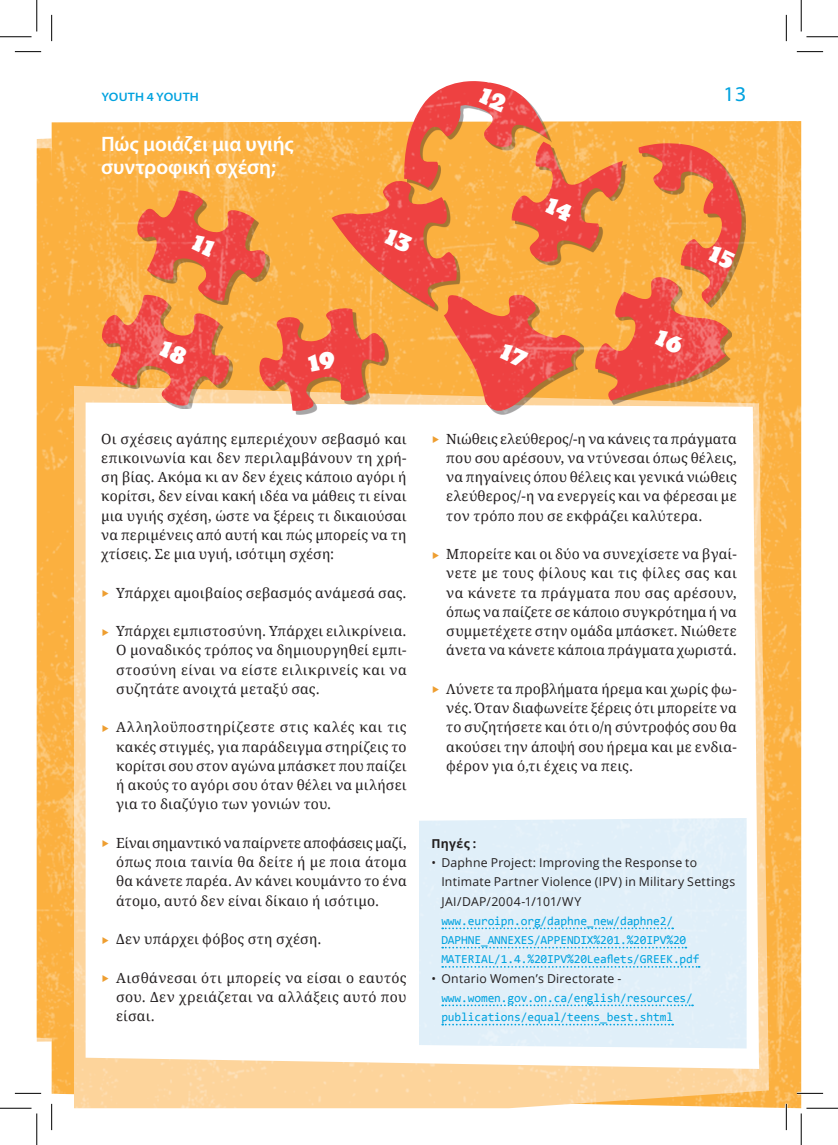
<style>
.page{position:relative;width:838px;height:1145px;background:#fff}
.page>*{position:absolute;margin:0;border:0;box-sizing:border-box;transform-origin:0 0}
.t1{font:600 21px/22.8px "Myriad Pro";letter-spacing:-.005em;color:#fff}
.t2{font:semi-expanded 21px "Myriad Pro";color:#00a2df}
.t3{font:14px/19.2px "Droid Serif";letter-spacing:.015em;color:#231f20;text-align:justify}
.t4{font:12.25px/19.2px "Consolas";letter-spacing:-.01em;color:#00a2df}
.t5{font:12.25px/19.2px "Open Sans";letter-spacing:.02em;color:#231f20}
.t6{font:600 semi-expanded 12.25px "Myriad Pro";letter-spacing:.02em;color:#00a2df}
.t7{font:700 12.25px "Open Sans";letter-spacing:.03em;color:#231f20}
.s1{font-family:"Entypo";font-size:29.75px;color:#ee9e30}
</style>
<div class="page">
<img style="left:37px;top:41px;width:764px;height:1067px">
<svg style="left:442px;top:928px;width:231px;height:1px"></svg>
<svg style="left:442px;top:947px;width:244px;height:2px"></svg>
<svg style="left:442px;top:966px;width:257px;height:2px"></svg>
<svg style="left:442px;top:1005px;width:251px;height:1px"></svg>
<svg style="left:442px;top:1024px;width:231px;height:2px"></svg>
<hr style="left:15px;top:51px;width:26px;height:2px;background:#fff">
<hr style="left:796px;top:51px;width:27px;height:2px;background:#fff">
<hr style="left:15px;top:1092px;width:26px;height:2px;background:#fff">
<hr style="left:796px;top:1092px;width:27px;height:2px;background:#fff">
<hr style="left:51px;top:1104px;width:2px;height:26px;background:#fff">
<hr style="left:785px;top:1104px;width:2px;height:26px;background:#fff">
<svg style="left:15px;top:51px;width:26px;height:1px"></svg>
<svg style="left:796px;top:51px;width:27px;height:1px"></svg>
<svg style="left:15px;top:1093px;width:26px;height:1px"></svg>
<svg style="left:796px;top:1093px;width:27px;height:1px"></svg>
<svg style="left:51px;top:15px;width:1px;height:26px"></svg>
<svg style="left:51px;top:1104px;width:1px;height:26px"></svg>
<svg style="left:786px;top:15px;width:1px;height:26px"></svg>
<svg style="left:786px;top:1104px;width:1px;height:26px"></svg>
<hr style="left:0;top:36px;width:32px;height:1px;background:#000">
<hr style="left:806px;top:36px;width:31px;height:1px;background:#000">
<hr style="left:0;top:1108px;width:32px;height:1px;background:#000">
<hr style="left:806px;top:1108px;width:31px;height:1px;background:#000">
<hr style="left:36px;top:0;width:1px;height:31px;background:#000">
<hr style="left:36px;top:1113px;width:1px;height:32px;background:#000">
<hr style="left:800px;top:0;width:1px;height:31px;background:#000">
<hr style="left:800px;top:1113px;width:1px;height:32px;background:#000">
<svg style="left:101px;top:81px;width:645px;height:331px;background:#f49c5e"></svg>
<p class="t6" style="left:101px;top:90px;width:99px">YOUTH 4 YOUTH</p>
<h1 class="t2" style="left:723px;top:82px;width:25px">13</h1>
<h1 class="t1" style="left:101px;top:132px;width:194px">Πώς μοιάζει μια υγιής συντροφική σχέση;</h1>
<p class="t3" style="left:101px;top:429px;width:307px">Οι σχέσεις αγάπης εμπεριέχουν σεβασμό και επικοινωνία και δεν περιλαμβάνουν τη χρή&shy;ση βίας. Ακόμα κι αν δεν έχεις κάποιο αγόρι ή κορίτσι, δεν είναι κακή ιδέα να μάθεις τι είναι μια υγιής σχέση, ώστε να ξέρεις τι δικαιούσαι να περιμένεις από αυτή και πώς μπορείς να τη χτίσεις. Σε μια υγιή, ισότιμη σχέση:</p>
<p class="t3" style="left:101px;top:583px;width:307px"><span class="s1">▸</span> Υπάρχει αμοιβαίος σεβασμός ανάμεσά σας.</p>
<p class="t3" style="left:116px;top:622px;width:292px;text-indent:-15px"><span class="s1">▸</span> Υπάρχει εμπιστοσύνη. Υπάρχει ειλικρίνεια.<br>Ο μοναδικός τρόπος να δημιουργηθεί εμπι&shy;στοσύνη είναι να είστε ειλικρινείς και να συζητάτε ανοιχτά μεταξύ σας.</p>
<p class="t3" style="left:116px;top:718px;width:292px;text-indent:-15px"><span class="s1">▸</span> Αλληλοϋποστηρίζεστε στις καλές και τις κακές στιγμές, για παράδειγμα στηρίζεις το κορίτσι σου στον αγώνα μπάσκετ που παίζει ή ακούς το αγόρι σου όταν θέλει να μιλήσει για το διαζύγιο των γονιών του.</p>
<p class="t3" style="left:116px;top:833px;width:292px;text-indent:-15px"><span class="s1">▸</span> Είναι σημαντικό να παίρνετε αποφάσεις μαζί, όπως ποια ταινία θα δείτε ή με ποια άτομα θα κάνετε παρέα. Αν κάνει κουμάντο το ένα άτομο, αυτό δεν είναι δίκαιο ή ισότιμο.</p>
<p class="t3" style="left:101px;top:930px;width:222px"><span class="s1">▸</span> Δεν υπάρχει φόβος στη σχέση.</p>
<p class="t3" style="left:116px;top:968px;width:292px;text-indent:-15px"><span class="s1">▸</span> Αισθάνεσαι ότι μπορείς να είσαι ο εαυτός σου. Δεν χρειάζεται να αλλάξεις αυτό που είσαι.</p>
<p class="t3" style="left:446px;top:429px;width:292px;text-indent:-15px"><span class="s1">▸</span> Νιώθεις ελεύθερος/-η να κάνεις τα πράγματα που σου αρέσουν, να ντύνεσαι όπως θέλεις, να πηγαίνεις όπου θέλεις και γενικά νιώθεις ελεύθερος/-η να ενεργείς και να φέρεσαι με τον τρόπο που σε εκφράζει καλύτερα.</p>
<p class="t3" style="left:446px;top:545px;width:292px;text-indent:-15px"><span class="s1">▸</span> Μπορείτε και οι δύο να συνεχίσετε να βγαί&shy;νετε με τους φίλους και τις φίλες σας και να κάνετε τα πράγματα που σας αρέσουν, όπως να παίζετε σε κάποιο συγκρότημα ή να συμμετέχετε στην ομάδα μπάσκετ. Νιώθετε άνετα να κάνετε κάποια πράγματα χωριστά.</p>
<p class="t3" style="left:446px;top:679px;width:292px;text-indent:-15px"><span class="s1">▸</span> Λύνετε τα προβλήματα ήρεμα και χωρίς φω&shy;νές. Όταν διαφωνείτε ξέρεις ότι μπορείτε να το συζητήσετε και ότι ο/η σύντροφός σου θα ακούσει την άποψή σου ήρεμα και με ενδια&shy;φέρον για ό,τι έχεις να πεις.</p>
<p class="t7" style="left:431px;top:835px;width:46px">Πηγές :</p>
<p class="t5" style="left:441px;top:853px;width:295px;text-indent:-10px">• Daphne Project: Improving the Response to<br>Intimate Partner Violence (IPV) in Military Settings<br>JAI/DAP/2004-1/101/WY</p>
<p class="t4" style="left:441px;top:911px;width:260px">www.euroipn.org/daphne_new/daphne2/<br>DAPHNE_ANNEXES/APPENDIX%201.%20IPV%20<br>MATERIAL/1.4.%20IPV%20Leaflets/GREEK.pdf</p>
<p class="t5" style="left:431px;top:968px;width:191px">• Ontario Women’s Directorate -</p>
<p class="t4" style="left:441px;top:988px;width:253px">www.women.gov.on.ca/english/resources/ publications/equal/teens_best.shtml</p>
</div>
